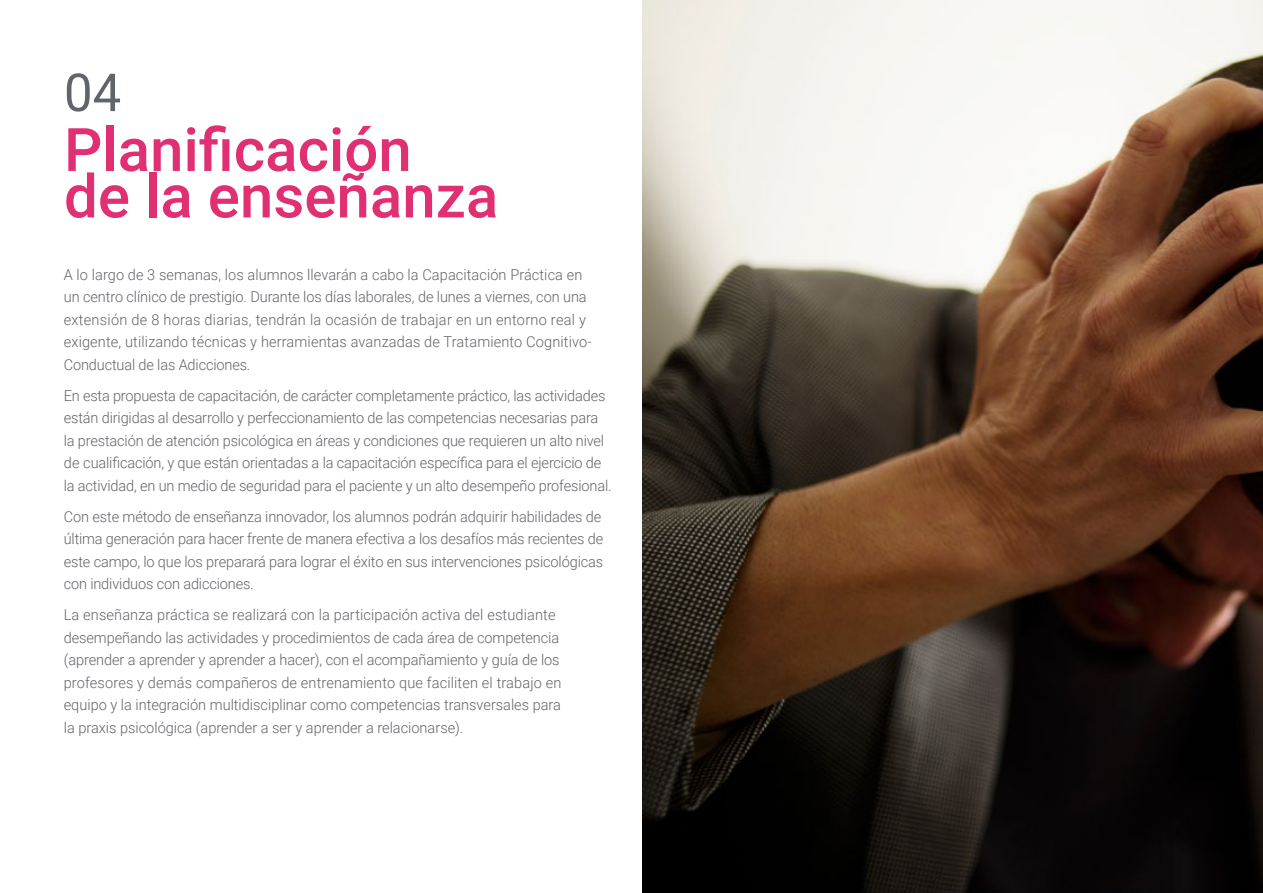
<style>
.page{position:relative;width:1263px;height:893px;background:#fff}
.page>*{position:absolute;margin:0;border:0;box-sizing:border-box;transform-origin:0 0}
.t1{font:500 60px/46.5px "Roboto";color:#e03073}
.t2{font:52.5px "Roboto";color:#61646a}
.t3{font:300 15px/22.5px "Roboto";letter-spacing:-.005em;color:#61646a}
</style>
<div class="page">
<img style="left:642px;top:0;width:621px;height:893px">
<h2 class="t2" style="left:64px;top:56px;width:59px">04</h2>
<h1 class="t1" style="left:64px;top:124px;width:436px">Planificación<br>de la enseñanza</h1>
<p class="t3" style="left:64px;top:262px;width:529px">A lo largo de 3 semanas, los alumnos llevarán a cabo la Capacitación Práctica en un centro clínico de prestigio. Durante los días laborales, de lunes a viernes, con una extensión de 8 horas diarias, tendrán la ocasión de trabajar en un entorno real y exigente, utilizando técnicas y herramientas avanzadas de Tratamiento Cognitivo-Conductual de las Adicciones.</p>
<p class="t3" style="left:64px;top:383px;width:549px">En esta propuesta de capacitación, de carácter completamente práctico, las actividades están dirigidas al desarrollo y perfeccionamiento de las competencias necesarias para la prestación de atención psicológica en áreas y condiciones que requieren un alto nivel de cualificación, y que están orientadas a la capacitación específica para el ejercicio de la actividad, en un medio de seguridad para el paciente y un alto desempeño profesional.</p>
<p class="t3" style="left:64px;top:504px;width:541px;text-align:justify">Con este método de enseñanza innovador, los alumnos podrán adquirir habilidades de última generación para hacer frente de manera efectiva a los desafíos más recientes de este campo, lo que los preparará para lograr el éxito en sus intervenciones psicológicas con individuos con adicciones.</p>
<p class="t3" style="left:64px;top:603px;width:499px">La enseñanza práctica se realizará con la participación activa del estudiante desempeñando las actividades y procedimientos de cada área de competencia (aprender a aprender y aprender a hacer), con el acompañamiento y guía de los profesores y demás compañeros de entrenamiento que faciliten el trabajo en equipo y la integración multidisciplinar como competencias transversales para la praxis psicológica (aprender a ser y aprender a relacionarse).</p>
</div>
